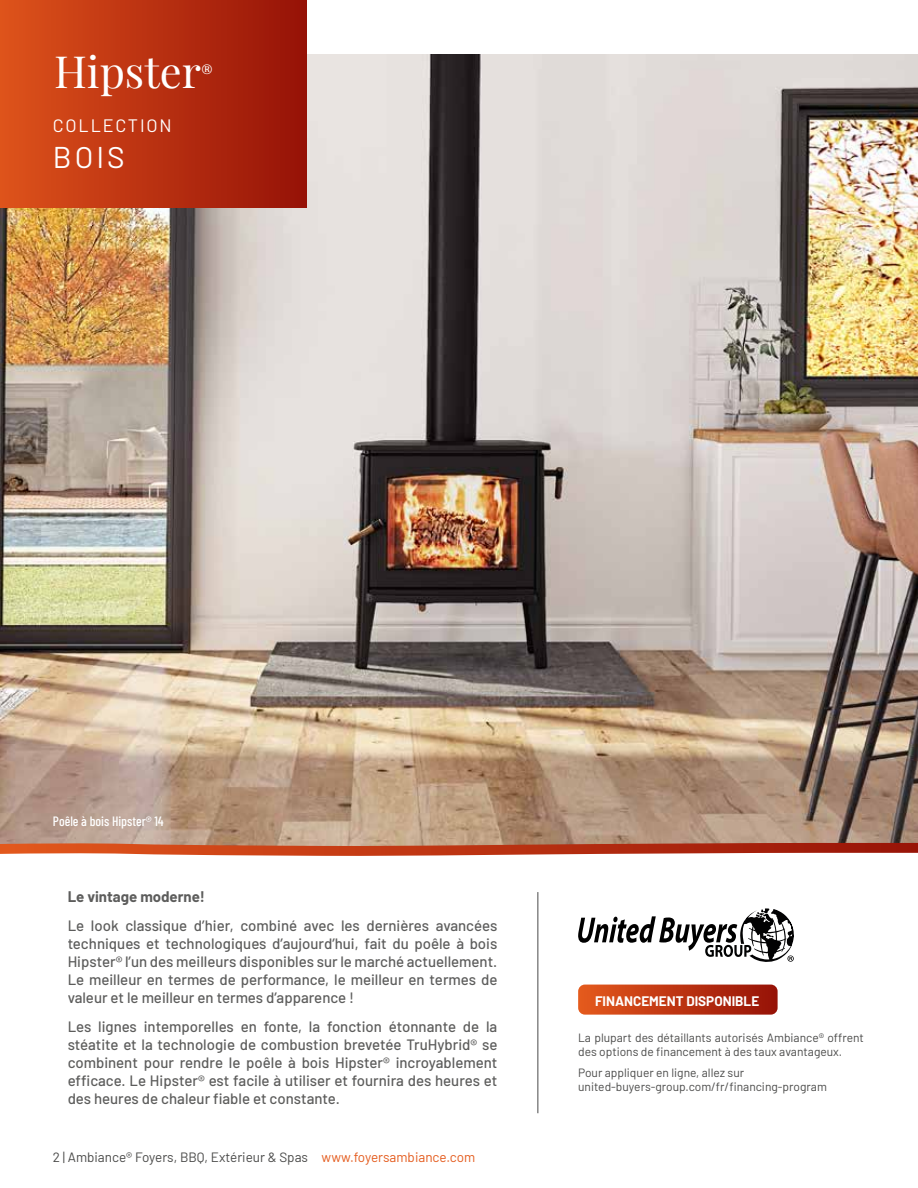
<style>
.page{position:relative;width:918px;height:1188px;background:#fff}
.page>*{position:absolute;margin:0;border:0;box-sizing:border-box;transform-origin:0 0}
.t1{font:43.5px "Playfair Display";color:#fff}
.t2{font:30px "Barlow";color:#fff}
.t3{font:18px "Barlow";letter-spacing:.1em;color:#fff}
.t4{font:17.55px "Playfair Display";color:#fff}
.t5{font:500 15px/18px "Barlow";color:#4a4a49;text-align:justify}
.t6{font:700 15px "Barlow";color:#4a4a49}
.t7{font:13.5px "Barlow";color:#4a4a49}
.t8{font:700 13.5px "Barlow";color:#fff}
.t9{font:500 13.5px "Barlow Condensed";color:#fff}
.t10{font:12px/14.4px "Barlow";color:#4a4a49}
.s1{color:#e45b1d}
</style>
<div class="page">
<img style="left:0;top:54px;width:918px;height:789px">
<svg style="left:578px;top:908px;width:216px;height:54px"></svg>
<hr style="left:537px;top:892px;width:1px;height:221px;background:#4a4a49">
<div style="left:0;top:0;width:307px;height:207px;background:linear-gradient(to right,#de521b,#951107)"></div>
<svg style="left:0;top:843px;width:918px;height:13px;background:#c55b3e"></svg>
<svg style="left:578px;top:985px;width:200px;height:30px;background:#be3916"></svg>
<h1 class="t1" style="left:54px;top:37px;width:149px">Hipster</h1>
<p class="t4" style="left:201px;top:57px;width:13px">®</p>
<p class="t3" style="left:53px;top:112px;width:120px">COLLECTION</p>
<h2 class="t2" style="left:53px;top:135px;width:73px">BOIS</h2>
<p class="t9" style="left:53px;top:813px;width:112px">Poêle à bois Hipster® 14</p>
<p class="t6" style="left:68px;top:886px;width:139px">Le vintage moderne!</p>
<p class="t5" style="left:68px;top:916px;width:431px">Le look classique d’hier, combiné avec les dernières avancées techniques et technologiques d’aujourd’hui, fait du poêle à bois Hipster® l’un des meilleurs disponibles sur le marché actuellement.<br>Le meilleur en termes de performance, le meilleur en termes de valeur et le meilleur en termes d’apparence !</p>
<p class="t5" style="left:68px;top:1016px;width:431px">Les lignes intemporelles en fonte, la fonction étonnante de la stéatite et la technologie de combustion brevetée TruHybrid® se combinent pour rendre le poêle à bois Hipster® incroyablement efficace. Le Hipster®️ est facile à utiliser et fournira des heures et des heures de chaleur fiable et constante.</p>
<p class="t7" style="left:53px;top:1147px;width:424px">2 | Ambiance® Foyers, BBQ, Extérieur &amp; Spas <span class="s1">www.foyersambiance.com</span></p>
<p class="t8" style="left:595px;top:991px;width:166px">FINANCEMENT DISPONIBLE</p>
<p class="t10" style="left:578px;top:1029px;width:287px">La plupart des détaillants autorisés Ambiance® offrent des options de financement à des taux avantageux.</p>
<p class="t10" style="left:578px;top:1065px;width:250px">Pour appliquer en ligne, allez sur united-buyers-group.com/fr/financing-program</p>
</div>
